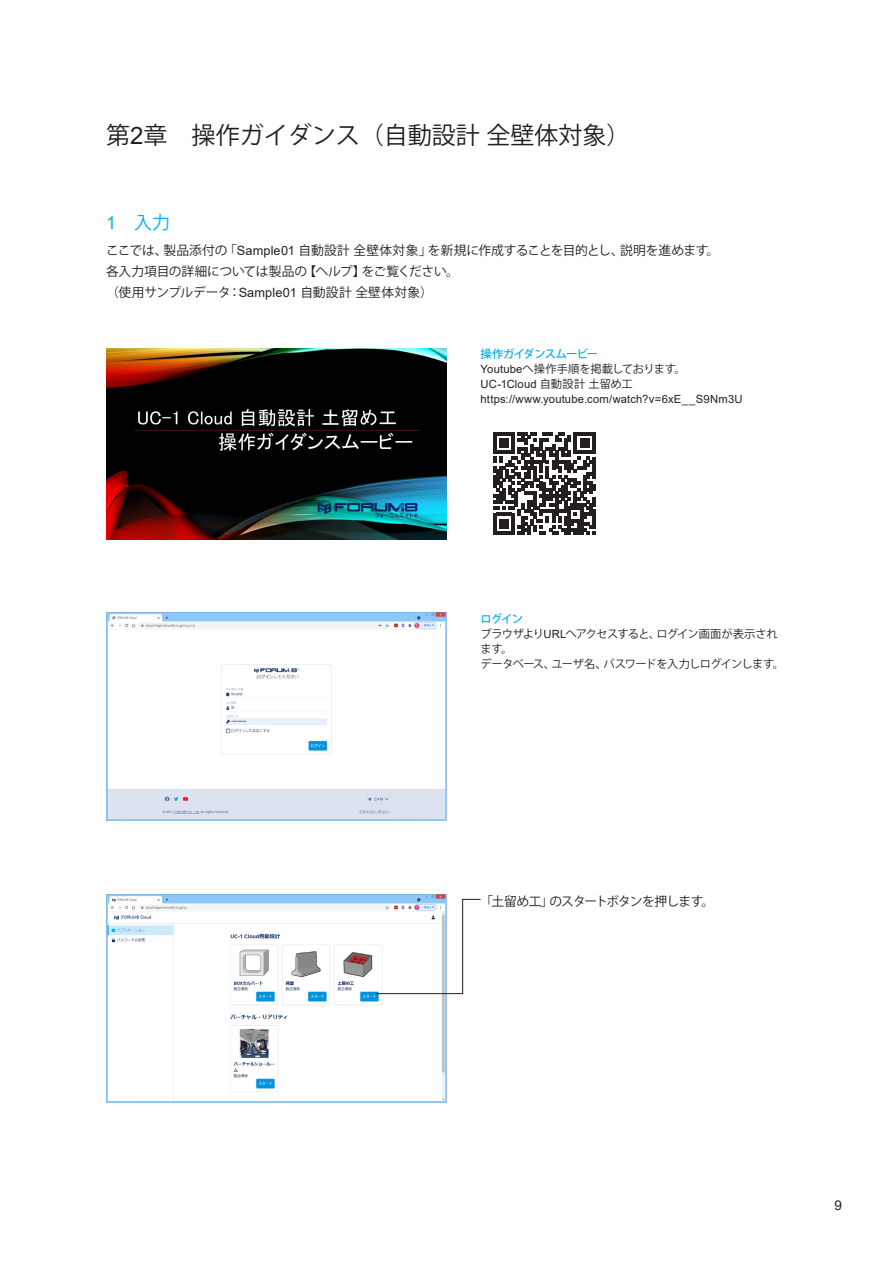
<style>
.page{position:relative;width:893px;height:1263px;background:#fff}
.page>*{position:absolute;margin:0;border:0;box-sizing:border-box;transform-origin:0 0}
.t1{font:24px "Koz Go Pro";color:#231f20}
.t2{font:18px "Koz Go Pro";color:#00aeef}
.t3{font:13.5px "Arial";color:#231f20}
.本文{font:12.75px "Koz Go Pro";letter-spacing:-.02em;color:#231f20}
.本文-2{font:12.75px "Koz Go Pro";letter-spacing:.005em;color:#231f20}
.本文-3{font:12.75px "Koz Go Pro";letter-spacing:-.075em;color:#231f20}
.キャプション{font:11.25px "Arial";letter-spacing:.015em;color:#231f20}
.キャプション-2{font:11.25px "Koz Go Pro";letter-spacing:-.04em;color:#231f20}
.キャプション-3{font:11.25px "Koz Go Pro";letter-spacing:-.06em;color:#231f20}
.キャプション-4{font:11.25px "Koz Go Pro";letter-spacing:-.02em;color:#231f20}
.キャプションカラー{font:500 11.25px "Koz Go Pro";letter-spacing:-.06em;color:#00aeef}
.s1{font-family:"Arial"}
.s2{font-family:"Koz Go Pro"}
</style>
<div class="page">
<img style="left:106px;top:894px;width:340px;height:208px">
<svg style="left:375px;top:899px;width:106px;height:95px"></svg>
<img style="left:106px;top:613px;width:340px;height:208px">
<svg style="left:493px;top:432px;width:103px;height:103px"></svg>
<img style="left:106px;top:348px;width:340px;height:192px">
<p class="t1" style="left:106px;top:120px;width:526px">第<span class="s1">2</span>章　操作ガイダンス（自動設計全壁体対象）</p>
<p class="t2" style="left:106px;top:211px;width:66px"><span class="s1">1</span> 入力</p>
<p class="本文" style="left:106px;top:242px;width:614px">ここでは、製品添付の「<span class="s1">Sample01</span> 自動設計全壁体対象」を新規に作成することを目的とし、説明を進めます。</p>
<p class="本文" style="left:106px;top:263px;width:354px">各入力項目の詳細については製品の【ヘルプ】をご覧ください。</p>
<p class="本文-2" style="left:106px;top:284px;width:328px">（使用サンプルデータ：<span class="s1">Sample01</span> 自動設計全壁体対象）</p>
<p class="キャプションカラー" style="left:480px;top:347px;width:119px">操作ガイダンスムービー</p>
<p class="キャプション-4" style="left:480px;top:362px;width:207px"><span class="s1">Youtube</span>へ操作手順を掲載しております。</p>
<p class="キャプション" style="left:480px;top:376px;width:154px">UC-1Cloud <span class="s2">自動設計土留め工</span></p>
<p class="キャプション" style="left:480px;top:391px;width:264px">https://www.youtube.com/watch?v=6xE__S9Nm3U</p>
<p class="キャプションカラー" style="left:480px;top:611px;width:44px">ログイン</p>
<p class="キャプション-3" style="left:480px;top:626px;width:299px">ブラウザより<span class="s1">URL</span>へアクセスすると、ログイン画面が表示され</p>
<p class="キャプション-2" style="left:480px;top:641px;width:33px">ます。</p>
<p class="キャプション-2" style="left:480px;top:656px;width:305px">データベース、ユーザ名、パスワードを入力しログインします。</p>
<p class="本文-3" style="left:480px;top:892px;width:235px">「土留め工」のスタートボタンを押します。</p>
<p class="t3" style="left:834px;top:1196px;width:9px">9</p>
</div>
